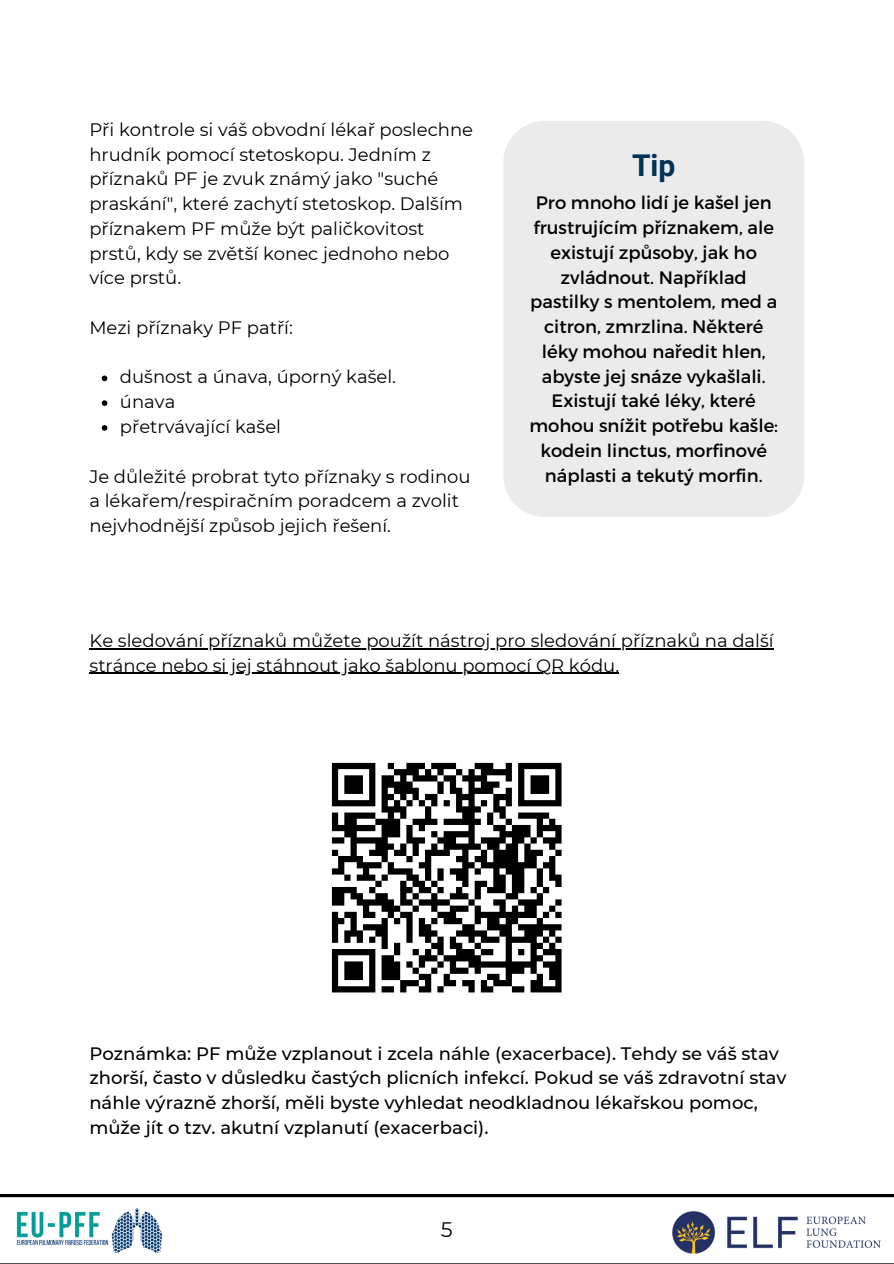
<style>
.page{position:relative;width:894px;height:1264px;background:#fff}
.page>*{position:absolute;margin:0;border:0;box-sizing:border-box;transform-origin:0 0}
.t1{font:700 30px "Roboto";color:#003255}
.t2{font:21px "Montserrat";color:#000}
.t3{font:18px/24.8px "Montserrat";color:#000}
.t4{font:500 18px/24.8px "Montserrat";color:#000}
</style>
<div class="page">
<svg style="left:0;top:1194px;width:893px;height:48px"></svg>
<img style="left:671px;top:1194px;width:209px;height:60px">
<img style="left:9px;top:1198px;width:160px;height:55px">
<div style="left:503px;top:121px;width:301px;height:396px;background:#ebebeb"></div>
<svg style="left:102px;top:375px;width:5px;height:6px"></svg>
<svg style="left:102px;top:400px;width:5px;height:6px"></svg>
<svg style="left:102px;top:425px;width:5px;height:6px"></svg>
<hr style="left:89px;top:648px;width:684px;height:1px;background:#000">
<hr style="left:89px;top:672px;width:530px;height:1px;background:#000">
<svg style="left:331px;top:762px;width:231px;height:231px"></svg>
<p class="t3" style="left:89px;top:117px;width:385px">Při kontrole si váš obvodní lékař poslechne hrudník pomocí stetoskopu. Jedním z příznaků PF je zvuk známý jako "suché praskání", které zachytí stetoskop. Dalším příznakem PF může být paličkovitost prstů, kdy se zvětší konec jednoho nebo více prstů.</p>
<p class="t3" style="left:89px;top:315px;width:205px">Mezi příznaky PF patří:</p>
<p class="t3" style="left:120px;top:364px;width:277px">dušnost a únava, úporný kašel.</p>
<p class="t3" style="left:120px;top:389px;width:57px">únava</p>
<h1 class="t3" style="left:120px;top:414px;width:162px">přetrvávající kašel</h1>
<p class="t3" style="left:89px;top:463px;width:382px">Je důležité probrat tyto příznaky s rodinou a lékařem/respiračním poradcem a zvolit nejvhodnější způsob jejich řešení.</p>
<h2 class="t1" style="left:632px;top:148px;width:45px">Tip</h2>
<p class="t3" style="left:529px;top:189px;width:250px;text-align:center">Pro mnoho lidí je kašel jen frustrujícím příznakem, ale existují způsoby, jak ho zvládnout. Například pastilky s mentolem, med a citron, zmrzlina. Některé léky mohou naředit hlen, abyste jej snáze vykašlali.<br>Existují také léky, které mohou snížit potřebu kašle: kodein linctus, morfinové náplasti a tekutý morfin.</p>
<p class="t3" style="left:89px;top:628px;width:685px">Ke sledování příznaků můžete použít nástroj pro sledování příznaků na další</p>
<p class="t3" style="left:89px;top:652px;width:531px">stránce nebo si jej stáhnout jako šablonu pomocí QR kódu.</p>
<p class="t4" style="left:89px;top:1040px;width:698px">Poznámka: PF může vzplanout i zcela náhle (exacerbace). Tehdy se váš stav zhorší, často v důsledku častých plicních infekcí. Pokud se váš zdravotní stav náhle výrazně zhorší, měli byste vyhledat neodkladnou lékařskou pomoc, může jít o tzv. akutní vzplanutí (exacerbaci).</p>
<p class="t2" style="left:441px;top:1216px;width:13px">5</p>
</div>
